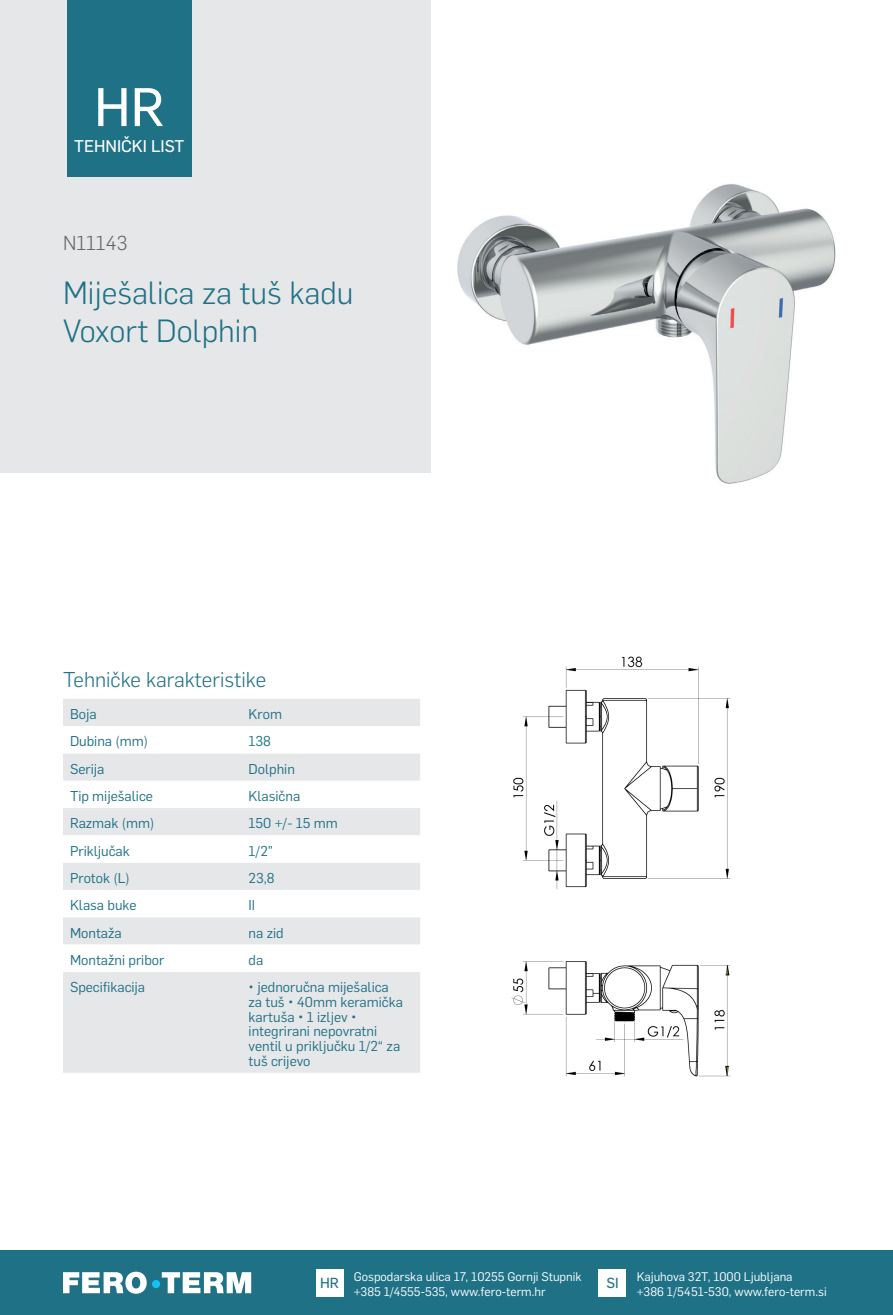
<style>
.page{position:relative;width:893px;height:1315px;background:#fff}
.page>*{position:absolute;margin:0;border:0;box-sizing:border-box;transform-origin:0 0}
.t1{font:53.2px "Flama Basic";color:#fff}
.t2{font:300 31.5px/37.8px "Flama";color:#1f7186}
.t3{font:300 21px "Flama";color:#1f7186}
.t4{font:300 19.78px "Flama";color:#636366}
.t5{font:16.62px "Flama Basic";color:#fff}
.t6{font:14.35px "Flama Basic";color:#1f7186}
.t7{font:14px/14.7px "Flama";color:#1f7186}
.t8{font:12.25px/15.8px "Flama";color:#fff}
</style>
<div class="page">
<img style="left:411px;top:656px;width:320px;height:421px">
<img style="left:457px;top:184px;width:379px;height:300px">
<div style="left:0;top:1250px;width:893px;height:65px;background:#1f7186"></div>
<div style="left:316px;top:1269px;width:27px;height:27px;background:#fff"></div>
<div style="left:599px;top:1269px;width:27px;height:27px;background:#fff"></div>
<svg style="left:63px;top:1271px;width:188px;height:22px"></svg>
<div style="left:152px;top:1280px;width:8px;height:8px;background:#15c0f2;border-radius:50%"></div>
<div style="left:0;top:0;width:430px;height:472px;background:#e6e7e9"></div>
<div style="left:67px;top:0;width:124px;height:177px;background:#1f7186"></div>
<div style="left:63px;top:699px;width:357px;height:373px;background:#e6e7e9"></div>
<svg style="left:63px;top:726px;width:357px;height:246px"></svg>
<h1 class="t1" style="left:94px;top:70px;width:72px">HR</h1>
<p class="t5" style="left:74px;top:134px;width:112px">TEHNIČKI LIST</p>
<h3 class="t4" style="left:63px;top:229px;width:66px">N11143</h3>
<h2 class="t2" style="left:63px;top:272px;width:292px">Miješalica za tuš kadu<br>Voxort Dolphin</h2>
<h3 class="t3" style="left:63px;top:665px;width:205px">Tehničke karakteristike</h3>
<p class="t7" style="left:70px;top:706px;width:28px">Boja</p>
<p class="t7" style="left:249px;top:706px;width:35px">Krom</p>
<p class="t7" style="left:70px;top:733px;width:80px">Dubina (mm)</p>
<p class="t7" style="left:249px;top:733px;width:24px">138</p>
<p class="t7" style="left:70px;top:760px;width:36px">Serija</p>
<p class="t7" style="left:249px;top:760px;width:48px">Dolphin</p>
<p class="t7" style="left:70px;top:788px;width:85px">Tip miješalice</p>
<p class="t7" style="left:249px;top:788px;width:53px">Klasična</p>
<p class="t7" style="left:70px;top:815px;width:86px">Razmak (mm)</p>
<p class="t7" style="left:249px;top:815px;width:91px">150 +/- 15 mm</p>
<p class="t7" style="left:70px;top:842px;width:61px">Priključak</p>
<p class="t7" style="left:249px;top:842px;width:26px">1/2”</p>
<p class="t7" style="left:70px;top:869px;width:61px">Protok (L)</p>
<p class="t7" style="left:249px;top:869px;width:28px">23,8</p>
<p class="t7" style="left:70px;top:897px;width:68px">Klasa buke</p>
<p class="t7" style="left:249px;top:897px;width:8px">II</p>
<p class="t7" style="left:70px;top:924px;width:53px">Montaža</p>
<p class="t7" style="left:249px;top:924px;width:37px">na zid</p>
<p class="t7" style="left:70px;top:951px;width:96px">Montažni pribor</p>
<p class="t7" style="left:249px;top:951px;width:16px">da</p>
<p class="t7" style="left:70px;top:979px;width:77px">Specifikacija</p>
<p class="t7" style="left:249px;top:979px;width:156px">• jednoručna miješalica za tuš • 40mm keramička kartuša • 1 izljev • integrirani nepovratni ventil u priključku 1/2“ za tuš crijevo</p>
<p class="t6" style="left:320px;top:1272px;width:20px">HR</p>
<p class="t8" style="left:637px;top:1267px;width:191px">Kajuhova 32T, 1000 Ljubljana<br>+386 1/5451-530, www.fero-term.si</p>
<p class="t8" style="left:354px;top:1267px;width:229px">Gospodarska ulica 17, 10255 Gornji Stupnik +385 1/4555-535, www.fero-term.hr</p>
<p class="t6" style="left:606px;top:1272px;width:14px">SI</p>
</div>
